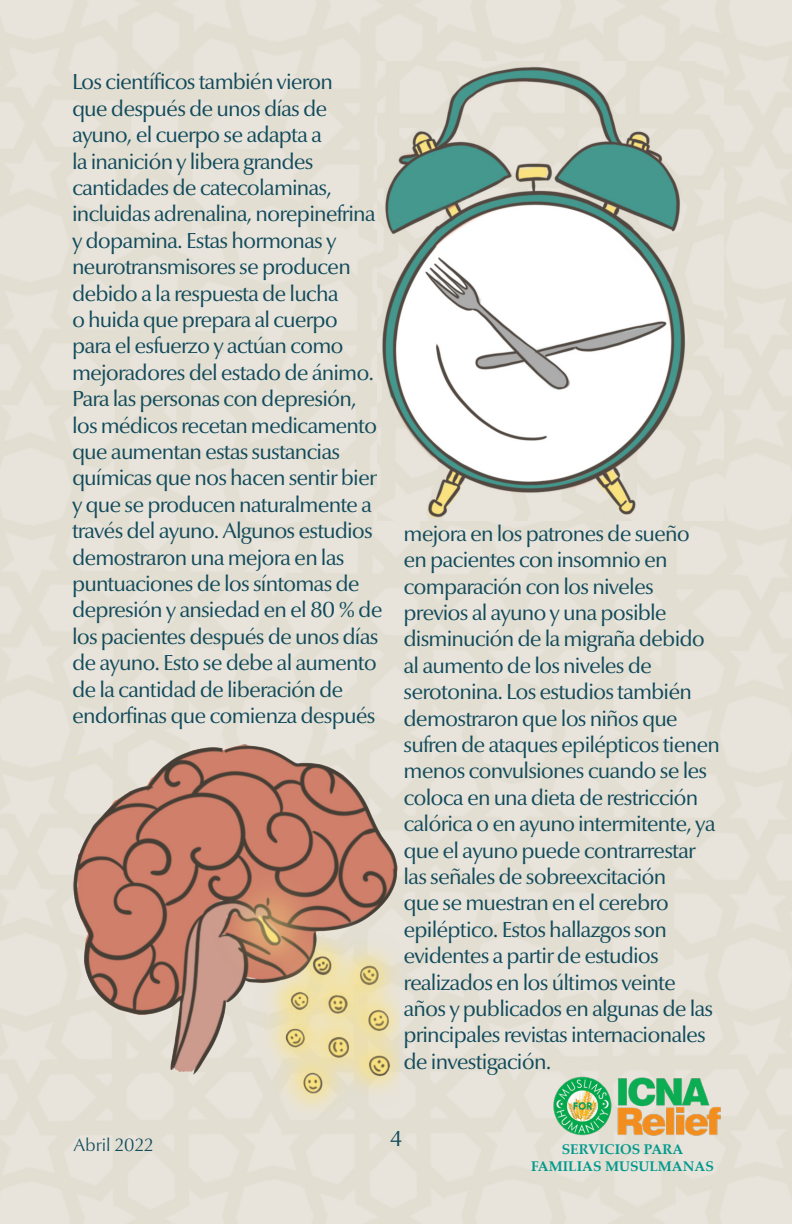
<style>
.page{position:relative;width:792px;height:1224px;background:#fff}
.page>*{position:absolute;margin:0;border:0;box-sizing:border-box;transform-origin:0 0}
.t1{font:22px/26.4px "Optima Nova LT Pro";letter-spacing:-.04em;color:#124b5c}
.t2{font:300 18px "Optima Nova LT Pro";color:#124b5c}
.t3{font:700 14px/16.8px "Palatino Linotype";color:#01998d;text-align:center}
</style>
<div class="page">
<img style="left:550px;top:1071px;width:178px;height:68px">
<img style="left:377px;top:61px;width:347px;height:460px">
<img style="left:37px;top:739px;width:362px;height:382px">
<p class="t1" style="left:72px;top:69px;width:305px">Los científicos también vieron<br>que después de unos días de ayuno, el cuerpo se adapta a<br>la inanición y libera grandes cantidades de catecolaminas, incluidas adrenalina, norepinefrina y dopamina. Estas hormonas y neurotransmisores se producen debido a la respuesta de lucha<br>o huida que prepara al cuerpo para el esfuerzo y actúan como mejoradores del estado de ánimo.</p>
<p class="t1" style="left:72px;top:386px;width:315px">Para las personas con depresión, los médicos recetan medicamentos que aumentan estas sustancias químicas que nos hacen sentir bien y que se producen naturalmente a través del ayuno. Algunos estudios demostraron una mejora en las puntuaciones de los síntomas de depresión y ansiedad en el 80 % de los pacientes después de unos días de ayuno. Esto se debe al aumento de la cantidad de liberación de endorfinas que comienza después</p>
<p class="t1" style="left:404px;top:520px;width:318px">mejora en los patrones de sueño<br>en pacientes con insomnio en comparación con los niveles previos al ayuno y una posible disminución de la migraña debido al aumento de los niveles de serotonina. Los estudios también demostraron que los niños que sufren de ataques epilépticos tienen menos convulsiones cuando se les coloca en una dieta de restricción calórica o en ayuno intermitente, ya que el ayuno puede contrarrestar las señales de sobreexcitación<br>que se muestran en el cerebro epiléptico. Estos hallazgos son evidentes a partir de estudios realizados en los últimos veinte años y publicados en algunas de las principales revistas internacionales de investigación.</p>
<p class="t2" style="left:73px;top:1133px;width:82px">Abril 2022</p>
<p class="t1" style="left:390px;top:1126px;width:13px">4</p>
<p class="t3" style="left:531px;top:1141px;width:184px">SERVICIOS PARA<br>FAMILIAS MUSULMANAS</p>
</div>
